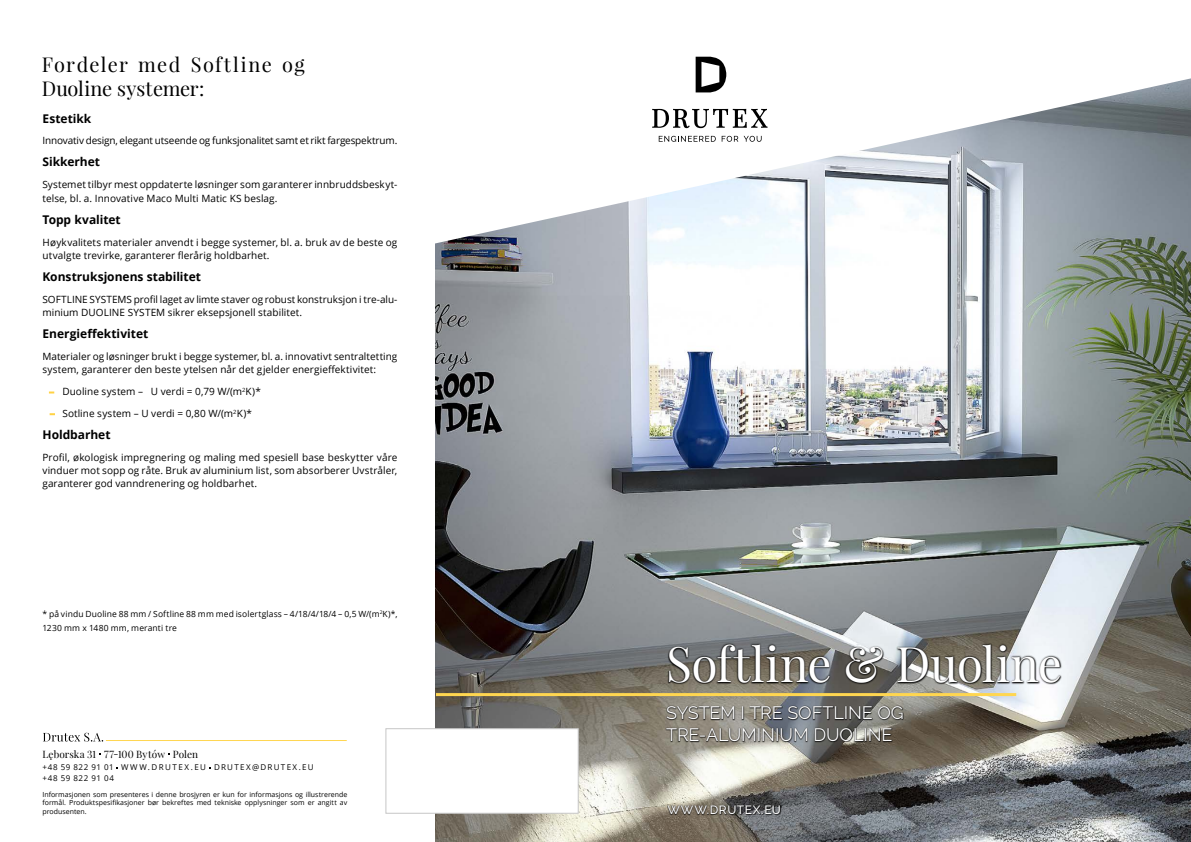
<style>
.page{position:relative;width:1191px;height:842px;background:#fff}
.page>*{position:absolute;margin:0;border:0;box-sizing:border-box;transform-origin:0 0}
.t1{font:48px "Playfair Display";letter-spacing:-.005em;color:#fff}
.t2{font:20px/24px "Playfair Display";letter-spacing:.06em;color:#000}
.t3{font:18px/21.6px "Raleway";letter-spacing:-.005em;color:#fff}
.t4{font:700 12px "Open Sans";color:#000}
.t5{font:500 12px "Raleway";letter-spacing:.045em;color:#fff}
.t6{font:10px/13.4px "Open Sans";letter-spacing:.005em;color:#000}
.t7{font:10px "Open Sans";letter-spacing:-.015em;color:#000}
.t8{font:10px "Playfair Display";letter-spacing:.005em;color:#000}
.t9{font:8.5px/14px "Open Sans";letter-spacing:.015em;color:#000}
.t10{font:8px/11px "Open Sans";letter-spacing:.155em;color:#000}
.t11{font:7px/8.4px "Open Sans";color:#000;text-align:justify}
</style>
<div class="page">
<img style="left:436px;top:248px;width:755px;height:594px">
<svg style="left:435px;top:56px;width:756px;height:192px"></svg>
<svg style="left:695px;top:57px;width:31px;height:35px"></svg>
<svg style="left:652px;top:109px;width:115px;height:19px"></svg>
<svg style="left:658px;top:136px;width:57px;height:6px"></svg>
<svg style="left:721px;top:136px;width:40px;height:6px"></svg>
<div style="left:386px;top:728px;width:192px;height:85px;background:#fff;border:1px solid #c6c6c6"></div>
<svg style="left:43px;top:733px;width:60px;height:8px"></svg>
<hr style="left:106px;top:740px;width:241px;height:1px;background:#ffd650">
<hr style="left:436px;top:693px;width:580px;height:3px;background:#ffd650">
<div style="left:666px;top:804px;width:115px;height:12px;background:#000;opacity:.74"></div>
<div style="left:665px;top:705px;width:239px;height:37px;background:#000;opacity:.76"></div>
<div style="left:666px;top:705px;width:237px;height:36px;background:#000;opacity:.24"></div>
<div style="left:667px;top:642px;width:395px;height:43px;background:#000;opacity:.76"></div>
<h2 class="t2" style="left:42px;top:53px;width:264px">Fordeler med Softline og<br>Duoline systemer:</h2>
<p class="t4" style="left:43px;top:110px;width:50px">Estetikk</p>
<p class="t7" style="left:43px;top:134px;width:356px">Innovativ design, elegant utseende og funksjonalitet samt et rikt fargespektrum.</p>
<p class="t4" style="left:43px;top:154px;width:59px">Sikkerhet</p>
<p class="t6" style="left:43px;top:178px;width:356px">Systemet tilbyr mest oppdaterte løsninger som garanterer innbruddsbeskyt&shy;telse, bl. a. Innovative Maco Multi Matic KS beslag.</p>
<p class="t4" style="left:43px;top:211px;width:80px">Topp kvalitet</p>
<p class="t6" style="left:43px;top:235px;width:356px">Høykvalitets materialer anvendt i begge systemer, bl. a. bruk av de beste og utvalgte trevirke, garanterer flerårig holdbarhet.</p>
<p class="t4" style="left:43px;top:268px;width:160px">Konstruksjonens stabilitet</p>
<p class="t6" style="left:43px;top:292px;width:356px">SOFTLINE SYSTEMS profil laget av limte staver og robust konstruksjon i tre-alu&shy;minium DUOLINE SYSTEM sikrer eksepsjonell stabilitet.</p>
<p class="t4" style="left:43px;top:325px;width:107px">Energieffektivitet</p>
<p class="t6" style="left:43px;top:349px;width:356px">Materialer og løsninger brukt i begge systemer, bl. a. innovativt sentraltetting system, garanterer den beste ytelsen når det gjelder energieffektivitet:</p>
<p class="t6" style="left:62px;top:380px;width:200px;line-height:21.9px">Duoline system – U verdi = 0,79 W/(m<sup>2</sup>K)*<br>Sotline system – U verdi = 0,80 W/(m<sup>2</sup>K)*</p>
<p class="t4" style="left:43px;top:426px;width:70px">Holdbarhet</p>
<p class="t6" style="left:43px;top:450px;width:356px;line-height:13px;text-align:justify">Profil, økologisk impregnering og maling med spesiell base beskytter våre vinduer mot sopp og råte. Bruk av aluminium list, som absorberer Uvstråler, garanterer god vanndrenering og holdbarhet.</p>
<p class="t9" style="left:43px;top:606px;width:356px">* på vindu Duoline 88 mm / Softline 88 mm med isolertglass – 4/18/4/18/4 – 0,5 W/(m<sup>2</sup>K)*,<br>1230 mm x 1480 mm, meranti tre</p>
<p class="t8" style="left:42px;top:748px;width:157px">Lęborska 31 77-100 Bytów Polen</p>
<p class="t10" style="left:42px;top:762px;width:273px">+48 59 822 91 01 WWW.DRUTEX.EU DRUTEX@DRUTEX.EU +48 59 822 91 04</p>
<p class="t11" style="left:42px;top:790px;width:306px">Informasjonen som presenteres i denne brosjyren er kun for informasjons og illustrerende formål. Produktspesifikasjoner bør bekreftes med tekniske opplysninger som er angitt av produsenten.</p>
<h1 class="t1" style="left:666px;top:634px;width:397px">Softline &amp; Duoline</h1>
<h3 class="t3" style="left:666px;top:702px;width:239px">SYSTEM I TRE SOFTLINE OG<br>TRE-ALUMINIUM DUOLINE</h3>
<p class="t5" style="left:667px;top:802px;width:115px">WWW.DRUTEX.EU</p>
</div>
